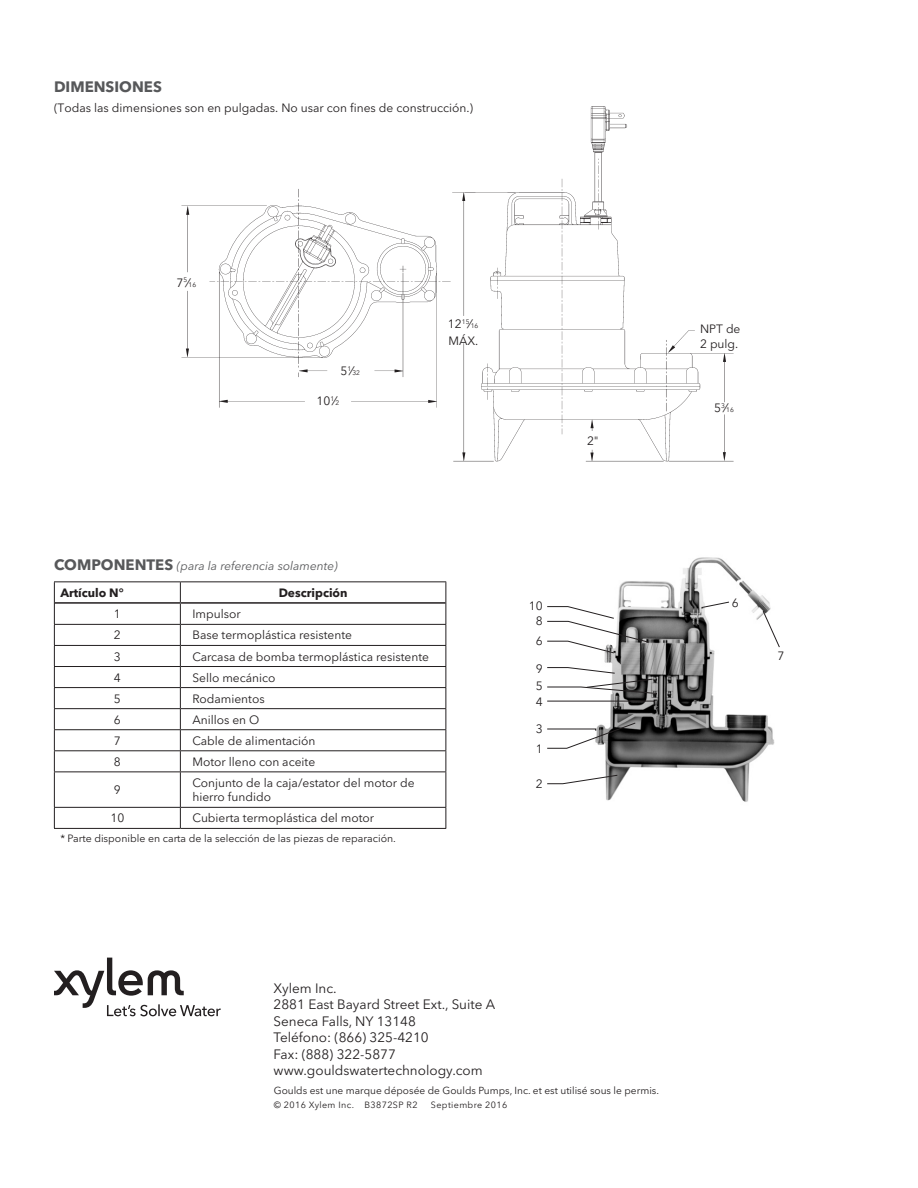
<style>
.page{position:relative;width:918px;height:1188px;background:#fff}
.page>*{position:absolute;margin:0;border:0;box-sizing:border-box;transform-origin:0 0}
.t1{font:700 15px "Avenir Next LT Pro";color:#57585a}
.address{font:13.5px/16.5px "Avenir Next LT Pro";color:#231f20}
.t2{font:12px/14.4px "Avenir Next LT Pro";color:#231f20}
.t3{font:italic 12px "Avenir Next LT Pro";color:#57585a}
.t4{font:700 12px "Avenir Next LT Pro";color:#231f20}
.t5{font:10.5px "Avenir Next LT Pro";color:#231f20}
.t6{font:10.2px "Avenir Next LT Pro";color:#231f20}
.t7{font:9px "Avenir Next LT Pro";letter-spacing:.04em;color:#231f20}
.t8{font:6.6px "Avenir Next LT Pro";color:#231f20}
.s1{font-size:12px}
.s2{font-size:6.6px}
.s3{font-weight:700;font-style:normal;font-size:15px}
</style>
<div class="page">
<img style="left:181px;top:106px;width:553px;height:356px">
<svg style="left:54px;top:958px;width:167px;height:58px"></svg>
<img style="left:604px;top:557px;width:171px;height:245px">
<svg style="left:547px;top:774px;width:71px;height:10px"></svg>
<svg style="left:547px;top:606px;width:103px;height:48px"></svg>
<svg style="left:547px;top:667px;width:111px;height:27px"></svg>
<svg style="left:547px;top:700px;width:108px;height:3px"></svg>
<svg style="left:547px;top:722px;width:89px;height:27px"></svg>
<svg style="left:701px;top:601px;width:29px;height:7px"></svg>
<svg style="left:762px;top:610px;width:18px;height:38px"></svg>
<hr style="left:54px;top:581px;width:126px;height:1px;background:#231f20">
<hr style="left:180px;top:581px;width:266px;height:1px;background:#231f20">
<hr style="left:54px;top:624px;width:126px;height:1px;background:#231f20">
<hr style="left:180px;top:624px;width:266px;height:1px;background:#231f20">
<hr style="left:54px;top:645px;width:126px;height:1px;background:#231f20">
<hr style="left:180px;top:645px;width:266px;height:1px;background:#231f20">
<hr style="left:54px;top:666px;width:126px;height:1px;background:#231f20">
<hr style="left:180px;top:666px;width:266px;height:1px;background:#231f20">
<hr style="left:54px;top:687px;width:126px;height:1px;background:#231f20">
<hr style="left:180px;top:687px;width:266px;height:1px;background:#231f20">
<hr style="left:54px;top:708px;width:126px;height:1px;background:#231f20">
<hr style="left:180px;top:708px;width:266px;height:1px;background:#231f20">
<hr style="left:54px;top:729px;width:126px;height:1px;background:#231f20">
<hr style="left:180px;top:729px;width:266px;height:1px;background:#231f20">
<hr style="left:54px;top:750px;width:126px;height:1px;background:#231f20">
<svg style="left:54px;top:582px;width:1px;height:189px"></svg>
<hr style="left:180px;top:750px;width:266px;height:1px;background:#231f20">
<svg style="left:180px;top:582px;width:1px;height:189px"></svg>
<svg style="left:446px;top:582px;width:1px;height:189px"></svg>
<hr style="left:54px;top:771px;width:126px;height:1px;background:#231f20">
<hr style="left:54px;top:772px;width:1px;height:35px;background:#231f20">
<hr style="left:180px;top:771px;width:266px;height:1px;background:#231f20">
<hr style="left:180px;top:772px;width:1px;height:35px;background:#231f20">
<hr style="left:446px;top:772px;width:1px;height:35px;background:#231f20">
<hr style="left:54px;top:807px;width:126px;height:1px;background:#231f20">
<svg style="left:54px;top:808px;width:1px;height:20px"></svg>
<hr style="left:180px;top:807px;width:266px;height:1px;background:#231f20">
<svg style="left:180px;top:808px;width:1px;height:20px"></svg>
<svg style="left:446px;top:808px;width:1px;height:20px"></svg>
<hr style="left:54px;top:828px;width:126px;height:1px;background:#231f20">
<hr style="left:180px;top:828px;width:266px;height:1px;background:#231f20">
<hr style="left:55px;top:602px;width:125px;height:2px;background:#231f20">
<hr style="left:180px;top:602px;width:266px;height:2px;background:#231f20">
<p class="t1" style="left:54px;top:78px;width:109px">DIMENSIONES</p>
<p class="t2" style="left:54px;top:100px;width:421px">(Todas las dimensiones son en pulgadas. No usar con fines de construcción.)</p>
<p class="t8" style="left:177px;top:280px;width:21px"><span class="s1">7</span>5<span class="s1">⁄</span>16</p>
<p class="t8" style="left:340px;top:369px;width:21px"><span class="s1">5</span>1<span class="s1">⁄</span>32</p>
<p class="t2" style="left:316px;top:394px;width:24px">10<sup>1</sup>⁄<span class="s2">2</span></p>
<p class="t8" style="left:448px;top:320px;width:32px"><span class="s1">12</span>15<span class="s1">⁄</span>16</p>
<p class="t2" style="left:448px;top:333px;width:31px">MÁX.</p>
<p class="t3" style="left:54px;top:559px;width:285px"><span class="s3">COMPONENTES</span> (para la referencia solamente)</p>
<p class="t4" style="left:60px;top:585px;width:65px">Artículo N°</p>
<p class="t4" style="left:279px;top:585px;width:70px">Descripción</p>
<p class="t2" style="left:114px;top:607px;width:8px">1</p>
<p class="t2" style="left:192px;top:607px;width:50px">Impulsor</p>
<p class="t2" style="left:114px;top:628px;width:8px">2</p>
<p class="t2" style="left:192px;top:628px;width:161px">Base termoplástica resistente</p>
<p class="t2" style="left:114px;top:649px;width:8px">3</p>
<p class="t2" style="left:192px;top:649px;width:238px">Carcasa de bomba termoplástica resistente</p>
<p class="t2" style="left:114px;top:670px;width:8px">4</p>
<p class="t2" style="left:192px;top:670px;width:85px">Sello mecánico</p>
<p class="t2" style="left:114px;top:691px;width:8px">5</p>
<p class="t2" style="left:192px;top:691px;width:74px">Rodamientos</p>
<p class="t2" style="left:114px;top:712px;width:8px">6</p>
<p class="t2" style="left:192px;top:712px;width:69px">Anillos en O</p>
<p class="t2" style="left:114px;top:733px;width:8px">7</p>
<p class="t2" style="left:192px;top:733px;width:125px">Cable de alimentación</p>
<p class="t2" style="left:114px;top:755px;width:8px">8</p>
<p class="t2" style="left:192px;top:755px;width:124px">Motor lleno con aceite</p>
<p class="t2" style="left:114px;top:783px;width:8px">9</p>
<p class="t2" style="left:192px;top:776px;width:224px">Conjunto de la caja/estator del motor de hierro fundido</p>
<p class="t2" style="left:110px;top:811px;width:15px">10</p>
<p class="t2" style="left:192px;top:811px;width:183px">Cubierta termoplástica del motor</p>
<p class="t5" style="left:60px;top:832px;width:337px">* Parte disponible en carta de la selección de las piezas de reparación.</p>
<p class="t2" style="left:587px;top:434px;width:13px">2"</p>
<p class="t2" style="left:529px;top:599px;width:15px">10</p>
<p class="t2" style="left:536px;top:613px;width:8px">8</p>
<p class="t2" style="left:536px;top:634px;width:8px">6</p>
<p class="t2" style="left:536px;top:662px;width:8px">9</p>
<p class="t2" style="left:536px;top:679px;width:8px">5</p>
<p class="t2" style="left:536px;top:695px;width:8px">4</p>
<p class="t2" style="left:536px;top:721px;width:8px">3</p>
<p class="t2" style="left:536px;top:742px;width:8px">1</p>
<p class="t2" style="left:536px;top:777px;width:8px">2</p>
<p class="t2" style="left:700px;top:322px;width:42px">NPT de<br>2 pulg.</p>
<p class="t8" style="left:714px;top:406px;width:21px"><span class="s1">5</span>3<span class="s1">⁄</span>16</p>
<p class="t2" style="left:732px;top:595px;width:8px">6</p>
<p class="t2" style="left:778px;top:648px;width:8px">7</p>
<p class="address" style="left:274px;top:980px;width:65px">Xylem Inc.</p>
<p class="address" style="left:274px;top:996px;width:223px">2881 East Bayard Street Ext., Suite A</p>
<p class="address" style="left:274px;top:1013px;width:144px">Seneca Falls, NY 13148</p>
<p class="address" style="left:274px;top:1029px;width:157px">Teléfono: (866) 325-4210<br>Fax: (888) 322-5877</p>
<p class="address" style="left:274px;top:1062px;width:211px">www.gouldswatertechnology.com</p>
<p class="t6" style="left:274px;top:1085px;width:387px">Goulds est une marque déposée de Goulds Pumps, Inc. et est utilisé sous le permis.</p>
<p class="t7" style="left:274px;top:1099px;width:145px">© 2016 Xylem Inc. B3872SP R2</p>
<p class="t7" style="left:431px;top:1099px;width:78px">Septiembre 2016</p>
</div>
